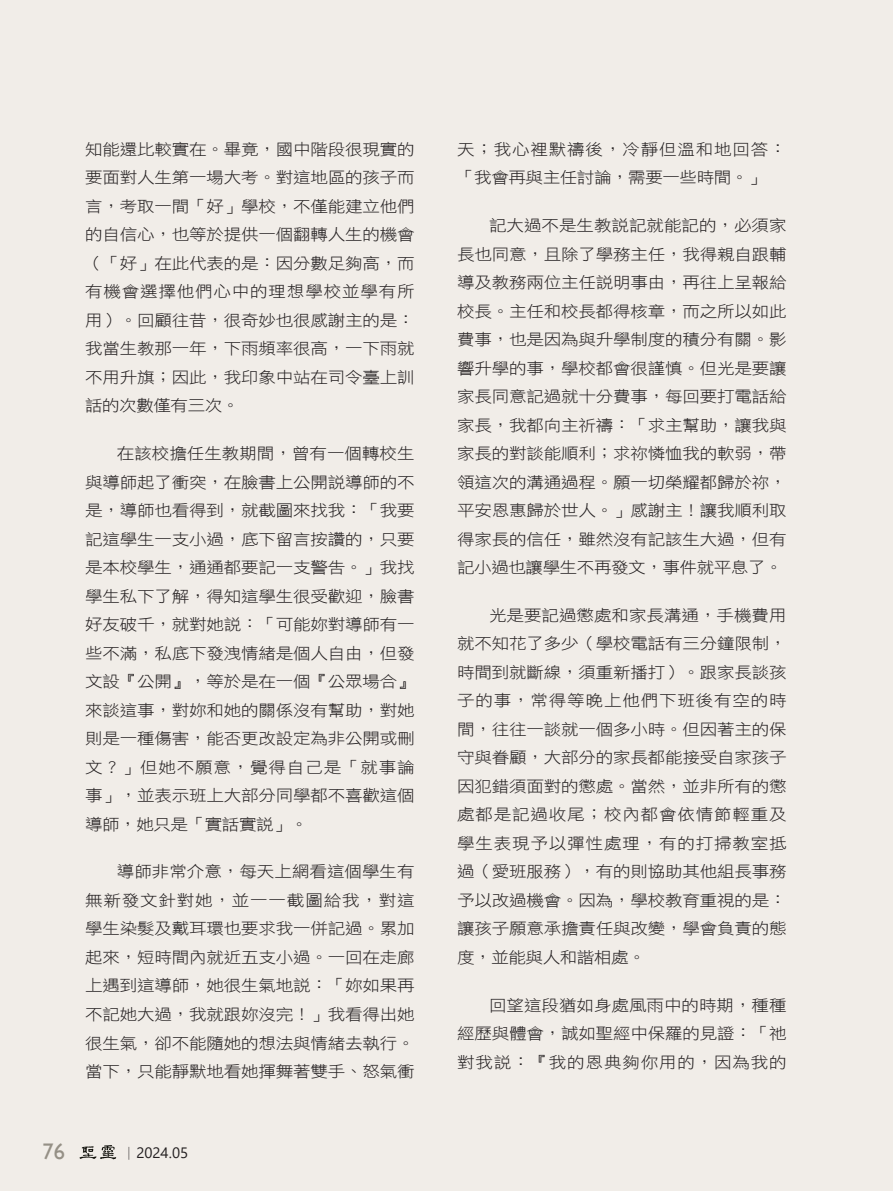
<style>
.page{position:relative;width:893px;height:1191px;background:#f1ede8}
.page>*{position:absolute;margin:0;border:0;box-sizing:border-box;transform-origin:0 0}
.t1{font:22.5px "Gill Sans";color:#959086}
.t2{font:15.75px/28.5px "DF Hei W3 WIN BF";letter-spacing:-.01em;color:#231f20;text-align:justify;scale:1.11 1}
.t3{font:15.75px/28.5px "DF Hei W3 WIN BF";letter-spacing:.01em;color:#231f20;scale:1.11 1}
.t4{font:15px "Segoe UI";color:#231f20}
.s1{font-family:"Adobe Ming Std";font-weight:300}
</style>
<div class="page">
<svg style="left:80px;top:1145px;width:36px;height:14px"></svg>
<p class="t2" style="left:85px;top:135px;width:298px">知能還比較實在。畢竟，國中階段很現實的要面對人生第一場大考。對這地區的孩子而言，考取一間「好」學校，不僅能建立他們的自信心，也等於提供一個翻轉人生的機會（「好」在此代表的是：因分數足夠高，而有機會選擇他們心中的理想學校並學有所用）。回顧往昔，很奇妙也很感謝主的是：我當生教那一年，下雨頻率很高，一下雨就不用升旗；因此，我印象中站在司令臺上訓話的次數僅有三次。</p>
<p class="t2" style="left:85px;top:439px;width:298px;text-indent:32px">在該校擔任生教期間，曾有一個轉校生與導師起了衝突，在臉書上公開說導師的不是，導師也看得到，就截圖來找我：「我要記這學生一支小過，底下留言按讚的，只要是本校學生，通通都要記一支警告。」我找學生私下了解，得知這學生很受歡迎，臉書好友破千，就對她說：「可能妳對導師有一些不滿，私底下發洩情緒是個人自由，但發文設『公開』，等於是在一個『公眾場合』來談這事，對妳和她的關係沒有幫助，對她則是一種傷害，能否更改設定為非公開或刪文？」但她不願意，覺得自己是「就事論事」，並表示班上大部分同學都不喜歡這個導師，她只是「實話實說」。</p>
<p class="t2" style="left:85px;top:857px;width:298px;text-indent:32px">導師非常介意，每天上網看這個學生有無新發文針對她，並一一截圖給我，對這學生染髮及戴耳環也要求我一併記過。累加起來，短時間內就近五支小過。一回在走廊上遇到這導師，她很生氣地說：「妳如果再不記她大過，我就跟妳沒完！」我看得出她很生氣，卻不能隨她的想法與情緒去執行。當下，只能靜默地看她揮舞著雙手、怒氣衝</p>
<h1 class="t1" style="left:43px;top:1138px;width:24px">76</h1>
<p class="t4" style="left:121px;top:1138px;width:68px"><span class="s1">｜</span>2024.05</p>
<p class="t3" style="left:457px;top:135px;width:298px">天；我心裡默禱後，冷靜但溫和地回答：「我會再與主任討論，需要一些時間。」</p>
<p class="t2" style="left:457px;top:211px;width:298px;text-indent:32px">記大過不是生教說記就能記的，必須家長也同意，且除了學務主任，我得親自跟輔導及教務兩位主任說明事由，再往上呈報給校長。主任和校長都得核章，而之所以如此費事，也是因為與升學制度的積分有關。影響升學的事，學校都會很謹慎。但光是要讓家長同意記過就十分費事，每回要打電話給家長，我都向主祈禱：「求主幫助，讓我與家長的對談能順利；求祢憐恤我的軟弱，帶領這次的溝通過程。願一切榮耀都歸於祢，平安恩惠歸於世人。」感謝主！讓我順利取得家長的信任，雖然沒有記該生大過，但有記小過也讓學生不再發文，事件就平息了。</p>
<p class="t2" style="left:457px;top:601px;width:298px;text-indent:32px">光是要記過懲處和家長溝通，手機費用就不知花了多少（學校電話有三分鐘限制，時間到就斷線，須重新播打）。跟家長談孩子的事，常得等晚上他們下班後有空的時間，往往一談就一個多小時。但因著主的保守與眷顧，大部分的家長都能接受自家孩子因犯錯須面對的懲處。當然，並非所有的懲處都是記過收尾；校內都會依情節輕重及學生表現予以彈性處理，有的打掃教室抵過（愛班服務），有的則協助其他組長事務予以改過機會。因為，學校教育重視的是：讓孩子願意承擔責任與改變，學會負責的態度，並能與人和諧相處。</p>
<p class="t2" style="left:457px;top:990px;width:298px;text-indent:32px">回望這段猶如身處風雨中的時期，種種經歷與體會，誠如聖經中保羅的見證：「祂對我說：『我的恩典夠你用的，因為我的</p>
</div>
